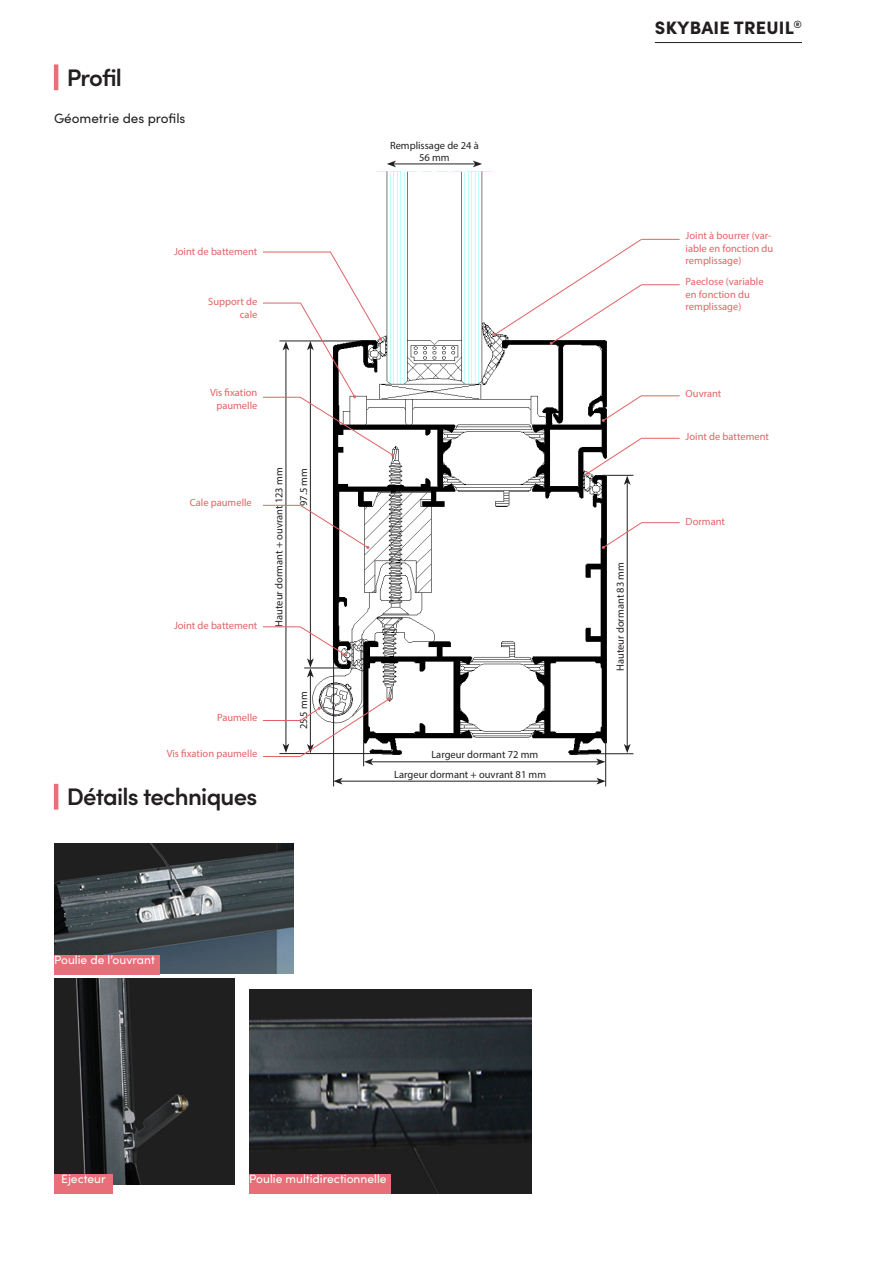
<style>
.page{position:relative;width:893px;height:1263px;background:#fff}
.page>*{position:absolute;margin:0;border:0;box-sizing:border-box;transform-origin:0 0}
._03_-_Titre_Désenfumage{font:600 24px "Sofia Pro";letter-spacing:-.03em;color:#231f20}
._01_-_Titre_produit{font:900 18px "Sofia Pro";letter-spacing:.01em;color:#231f20}
.t1{font:13.5px "Sofia Pro";color:#231f20}
.t2{font:12px "Sofia Pro";color:#fff}
.t3{font:10.5px/12.6px "Myriad Pro";color:#e26264}
.t4{font:10.5px/12.6px "Myriad Pro";color:#231f20;text-align:center}
</style>
<div class="page">
<hr style="left:655px;top:42px;width:147px;height:1px;background:#231f20">
<hr style="left:54px;top:64px;width:4px;height:26px;background:#e76f79">
<hr style="left:54px;top:784px;width:4px;height:26px;background:#e76f79">
<img style="left:54px;top:843px;width:240px;height:131px">
<img style="left:54px;top:978px;width:180px;height:207px">
<img style="left:249px;top:990px;width:282px;height:204px">
<div style="left:54px;top:955px;width:105px;height:19px;background:#e76f79"></div>
<div style="left:54px;top:1174px;width:59px;height:20px;background:#e76f79"></div>
<div style="left:249px;top:1174px;width:142px;height:20px;background:#e76f79"></div>
<img style="left:307px;top:167px;width:311px;height:599px">
<hr style="left:280px;top:341px;width:81px;height:1px;background:#231f20">
<hr style="left:280px;top:753px;width:112px;height:1px;background:#231f20">
<hr style="left:576px;top:753px;width:57px;height:1px;background:#231f20">
<hr style="left:333px;top:660px;width:1px;height:126px;background:#231f20">
<hr style="left:605px;top:740px;width:1px;height:46px;background:#231f20">
<hr style="left:310px;top:348px;width:1px;height:313px;background:#231f20">
<hr style="left:310px;top:675px;width:1px;height:71px;background:#231f20">
<hr style="left:371px;top:761px;width:227px;height:1px;background:#231f20">
<svg style="left:596px;top:758px;width:9px;height:7px"></svg>
<hr style="left:340px;top:781px;width:259px;height:1px;background:#231f20">
<svg style="left:333px;top:778px;width:10px;height:6px"></svg>
<svg style="left:596px;top:778px;width:10px;height:6px"></svg>
<hr style="left:394px;top:164px;width:81px;height:1px;background:#231f20">
<svg style="left:387px;top:161px;width:9px;height:6px"></svg>
<svg style="left:473px;top:161px;width:9px;height:6px"></svg>
<hr style="left:286px;top:348px;width:1px;height:398px;background:#231f20">
<svg style="left:283px;top:341px;width:6px;height:10px"></svg>
<svg style="left:283px;top:743px;width:6px;height:10px"></svg>
<hr style="left:627px;top:482px;width:1px;height:264px;background:#231f20">
<svg style="left:624px;top:744px;width:7px;height:9px"></svg>
<hr style="left:263px;top:252px;width:68px;height:1px;background:#e26264">
<hr style="left:641px;top:239px;width:39px;height:1px;background:#e26264">
<svg style="left:493px;top:238px;width:150px;height:107px"></svg>
<hr style="left:641px;top:284px;width:39px;height:1px;background:#e26264">
<svg style="left:602px;top:395px;width:41px;height:27px"></svg>
<hr style="left:641px;top:395px;width:39px;height:1px;background:#e26264">
<svg style="left:586px;top:437px;width:57px;height:48px"></svg>
<hr style="left:641px;top:438px;width:39px;height:1px;background:#e26264">
<svg style="left:602px;top:522px;width:41px;height:27px"></svg>
<hr style="left:641px;top:522px;width:39px;height:1px;background:#e26264">
<hr style="left:263px;top:303px;width:37px;height:1px;background:#e26264">
<hr style="left:263px;top:397px;width:37px;height:1px;background:#e26264">
<svg style="left:299px;top:251px;width:95px;height:206px"></svg>
<svg style="left:299px;top:504px;width:71px;height:45px"></svg>
<hr style="left:263px;top:505px;width:37px;height:1px;background:#e26264">
<svg style="left:299px;top:626px;width:48px;height:51px"></svg>
<hr style="left:263px;top:626px;width:37px;height:1px;background:#e26264">
<hr style="left:263px;top:720px;width:37px;height:1px;background:#e26264">
<svg style="left:299px;top:697px;width:91px;height:69px"></svg>
<hr style="left:263px;top:756px;width:37px;height:1px;background:#e26264">
<p class="_03_-_Titre_Désenfumage" style="left:67px;top:59px;width:57px">Profil</p>
<p class="t1" style="left:54px;top:109px;width:133px">Géometrie des profils</p>
<p class="t3" style="left:174px;top:245px;width:85px">Joint de battement</p>
<p class="t3" style="left:208px;top:295px;width:51px;text-align:right">Support de cale</p>
<p class="t3" style="left:210px;top:386px;width:49px;text-align:right">Vis fixation paumelle</p>
<p class="t3" style="left:190px;top:496px;width:64px">Cale paumelle</p>
<p class="t3" style="left:174px;top:619px;width:85px">Joint de battement</p>
<p class="t4" style="left:273px;top:627px;width:161px;rotate:-90deg">Hauteur dormant + ouvrant 123 mm</p>
<p class="t4" style="left:297px;top:506px;width:40px;rotate:-90deg">97.5 mm</p>
<p class="t3" style="left:217px;top:711px;width:42px">Paumelle</p>
<p class="t3" style="left:167px;top:747px;width:92px">Vis fixation paumelle</p>
<p class="_03_-_Titre_Désenfumage" style="left:67px;top:779px;width:192px">Détails techniques</p>
<p class="t4" style="left:297px;top:729px;width:40px;rotate:-90deg">25.5 mm</p>
<p class="t2" style="left:54px;top:950px;width:102px">Poulie de l’ouvrant</p>
<p class="t4" style="left:390px;top:139px;width:90px">Remplissage de 24 à<br>56 mm</p>
<p class="t4" style="left:431px;top:748px;width:108px">Largeur dormant 72 mm</p>
<p class="t4" style="left:394px;top:768px;width:153px">Largeur dormant + ouvrant 81 mm</p>
<p class="_01_-_Titre_produit" style="left:655px;top:13px;width:149px">SKYBAIE TREUIL<sup>®</sup></p>
<p class="t4" style="left:614px;top:671px;width:110px;rotate:-90deg">Hauteur dormant 83 mm</p>
<p class="t3" style="left:686px;top:229px;width:89px">Joint à bourrer (var&shy;iable en fonction du remplissage)</p>
<p class="t3" style="left:686px;top:275px;width:79px">Paeclose (variable en fonction du remplissage)</p>
<p class="t3" style="left:686px;top:387px;width:37px">Ouvrant</p>
<p class="t3" style="left:686px;top:430px;width:85px">Joint de battement</p>
<p class="t3" style="left:686px;top:515px;width:41px">Dormant</p>
<p class="t2" style="left:61px;top:1170px;width:46px">Ejecteur</p>
<p class="t2" style="left:249px;top:1170px;width:139px">Poulie multidirectionnelle</p>
</div>
